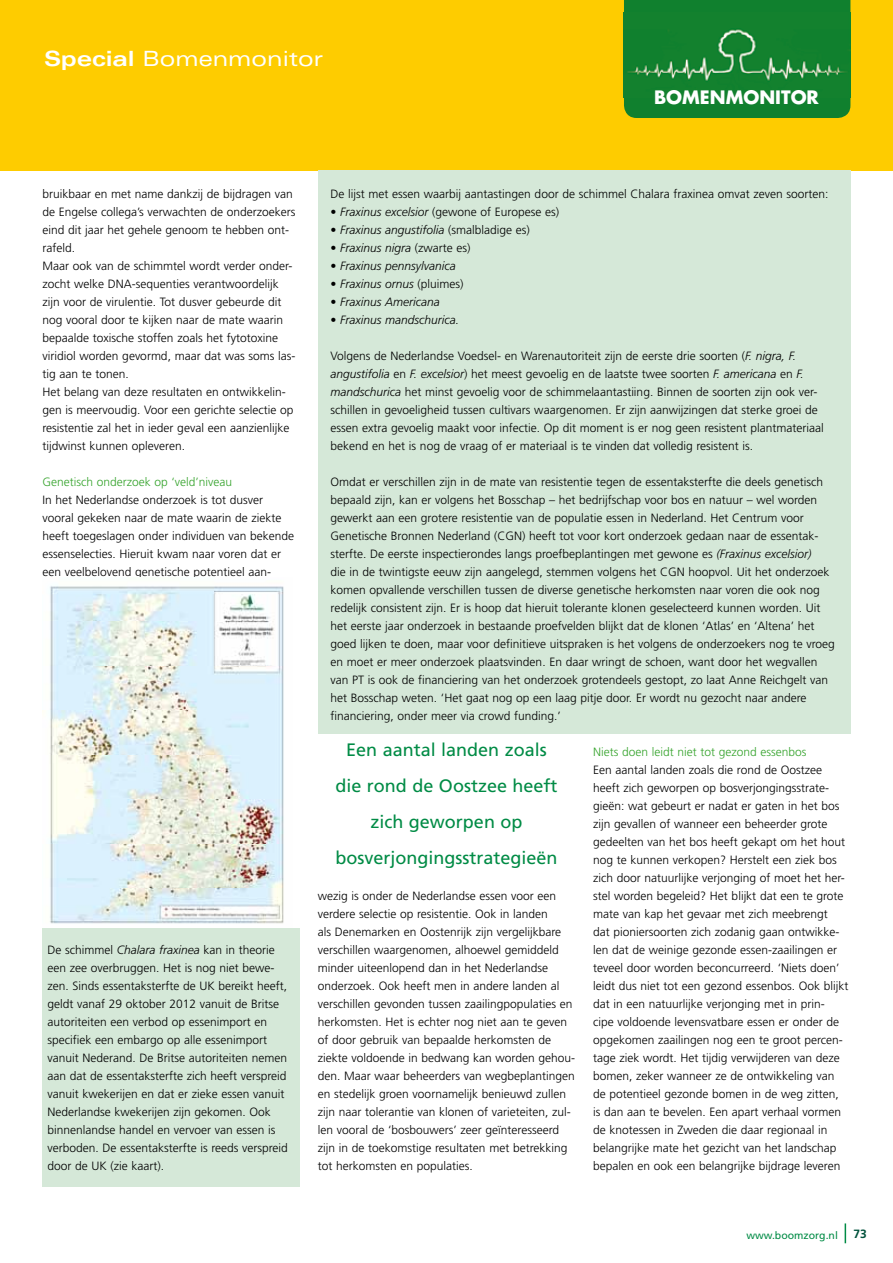
<style>
.page{position:relative;width:893px;height:1263px;background:#fff}
.page>*{position:absolute;margin:0;border:0;box-sizing:border-box;transform-origin:0 0}
.t1{font:expanded 21px "Univers";color:#fff}
.t2{font:18px/36px "Frutiger";color:#008b45;text-align:center}
.t3{font:700 18px "Futura";color:#fff}
.t4{font:300 12px/18px "Frutiger";color:#000}
.t5{font:italic 300 12px "Frutiger";color:#000}
.t6{font:300 12px "Frutiger";color:#35a32c}
.t7{font:700 12px "Frutiger";color:#00523c}
.t8{font:10.5px "Frutiger";color:#008b45}
.s1{font-weight:700}
.s2{font-style:italic}
.s3{font-style:normal}
</style>
<div class="page">
<svg style="left:845px;top:1223px;width:1px;height:20px"></svg>
<div style="left:0;top:0;width:893px;height:171px;background:#fecc00"></div>
<div style="left:318px;top:170px;width:532px;height:563px;background:#d5e8d8"></div>
<img style="left:50px;top:586px;width:234px;height:338px">
<div style="left:43px;top:928px;width:257px;height:258px;background:#d5e8d8"></div>
<div style="left:624px;top:0;width:226px;height:118px;background:#10802e"></div>
<img style="left:624px;top:13px;width:226px;height:85px">
<h1 class="t1" style="left:44px;top:46px;width:281px"><span class="s1">Special</span> Bomenmonitor</h1>
<h2 class="t3" style="left:654px;top:85px;width:166px">BOMENMONITOR</h2>
<p class="t4" style="left:43px;top:185px;width:255px">bruikbaar en met name dankzij de bijdragen van de Engelse collega’s verwachten de onderzoekers eind dit jaar het gehele genoom te hebben ont&shy;rafeld.<br>Maar ook van de schimmtel wordt verder onder&shy;zocht welke DNA-sequenties verantwoordelijk zijn voor de virulentie. Tot dusver gebeurde dit nog vooral door te kijken naar de mate waarin bepaalde toxische stoffen zoals het fytotoxine viridiol worden gevormd, maar dat was soms las&shy;tig aan te tonen.<br>Het belang van deze resultaten en ontwikkelin&shy;gen is meervoudig. Voor een gerichte selectie op resistentie zal het in ieder geval een aanzienlijke tijdwinst kunnen opleveren.</p>
<p class="t6" style="left:43px;top:475px;width:191px">Genetisch onderzoek op ‘veld’niveau</p>
<p class="t4" style="left:43px;top:491px;width:253px">In het Nederlandse onderzoek is tot dusver vooral gekeken naar de mate waarin de ziekte heeft toegeslagen onder individuen van bekende essenselecties. Hieruit kwam naar voren dat er een veelbelovend genetische potentieel aan-</p>
<p class="t4" style="left:47px;top:941px;width:242px">De schimmel <span class="s2">Chalara fraxinea</span> kan in theorie een zee overbruggen. Het is nog niet bewe&shy;zen. Sinds essentaksterfte de UK bereikt heeft, geldt vanaf 29 oktober 2012 vanuit de Britse autoriteiten een verbod op essenimport en specifiek een embargo op alle essenimport vanuit Nederand. De Britse autoriteiten nemen aan dat de essentaksterfte zich heeft verspreid vanuit kwekerijen en dat er zieke essen vanuit Nederlandse kwekerijen zijn gekomen. Ook binnenlandse handel en vervoer van essen is verboden. De essentaksterfte is reeds verspreid door de UK (zie kaart).</p>
<p class="t4" style="left:331px;top:185px;width:499px">De lijst met essen waarbij aantastingen door de schimmel Chalara fraxinea omvat zeven soorten:</p>
<p class="t4" style="left:331px;top:203px;width:230px">• <span class="s2">Fraxinus excelsior</span> (gewone of Europese es)</p>
<p class="t5" style="left:331px;top:223px;width:201px"><span class="s3">•</span> Fraxinus angustifolia <span class="s3">(smalbladige es)</span></p>
<p class="t5" style="left:331px;top:241px;width:142px"><span class="s3">•</span> Fraxinus nigra <span class="s3">(zwarte es)</span></p>
<p class="t5" style="left:331px;top:259px;width:127px"><span class="s3">•</span> Fraxinus pennsylvanica</p>
<p class="t5" style="left:331px;top:277px;width:135px"><span class="s3">•</span> Fraxinus ornus <span class="s3">(pluimes)</span></p>
<p class="t5" style="left:331px;top:295px;width:111px"><span class="s3">•</span> Fraxinus Americana</p>
<p class="t5" style="left:331px;top:313px;width:130px"><span class="s3">•</span> Fraxinus mandschurica.</p>
<p class="t4" style="left:331px;top:347px;width:495px">Volgens de Nederlandse Voedsel- en Warenautoriteit zijn de eerste drie soorten (<span class="s2">F. nigra, F. angustifolia</span> en <span class="s2">F. excelsior</span>) het meest gevoelig en de laatste twee soorten <span class="s2">F. americana</span> en <span class="s2">F. mandschurica</span> het minst gevoelig voor de schimmelaantastiing. Binnen de soorten zijn ook ver&shy;schillen in gevoeligheid tussen cultivars waargenomen. Er zijn aanwijzingen dat sterke groei de essen extra gevoelig maakt voor infectie. Op dit moment is er nog geen resistent plantmateriaal bekend en het is nog de vraag of er materiaal is te vinden dat volledig resistent is.</p>
<p class="t4" style="left:331px;top:473px;width:506px">Omdat er verschillen zijn in de mate van resistentie tegen de essentaksterfte die deels genetisch bepaald zijn, kan er volgens het Bosschap – het bedrijfschap voor bos en natuur – wel worden gewerkt aan een grotere resistentie van de populatie essen in Nederland. Het Centrum voor Genetische Bronnen Nederland (CGN) heeft tot voor kort onderzoek gedaan naar de essentak&shy;sterfte. De eerste inspectierondes langs proefbeplantingen met gewone es <span class="s2">(Fraxinus excelsior)<br></span>die in de twintigste eeuw zijn aangelegd, stemmen volgens het CGN hoopvol. Uit het onderzoek komen opvallende verschillen tussen de diverse genetische herkomsten naar voren die ook nog redelijk consistent zijn. Er is hoop dat hieruit tolerante klonen geselecteerd kunnen worden. Uit het eerste jaar onderzoek in bestaande proefvelden blijkt dat de klonen ‘Atlas’ en ‘Altena’ het goed lijken te doen, maar voor definitieve uitspraken is het volgens de onderzoekers nog te vroeg en moet er meer onderzoek plaatsvinden. En daar wringt de schoen, want door het wegvallen van PT is ook de financiering van het onderzoek grotendeels gestopt, zo laat Anne Reichgelt van het Bosschap weten. ‘Het gaat nog op een laag pitje door. Er wordt nu gezocht naar andere financiering, onder meer via crowd funding.’</p>
<h2 class="t2" style="left:335px;top:732px;width:224px">Een aantal landen zoals die rond de Oostzee heeft zich geworpen op bosverjongingsstrategieën</h2>
<p class="t6" style="left:593px;top:745px;width:215px">Niets doen leidt niet tot gezond essenbos</p>
<p class="t4" style="left:593px;top:761px;width:257px">Een aantal landen zoals die rond de Oostzee heeft zich geworpen op bosverjongingsstrate&shy;gieën: wat gebeurt er nadat er gaten in het bos zijn gevallen of wanneer een beheerder grote gedeelten van het bos heeft gekapt om het hout nog te kunnen verkopen? Herstelt een ziek bos zich door natuurlijke verjonging of moet het her&shy;stel worden begeleid? Het blijkt dat een te grote mate van kap het gevaar met zich meebrengt<br>dat pioniersoorten zich zodanig gaan ontwikke&shy;len dat de weinige gezonde essen-zaailingen er teveel door worden beconcurreerd. ‘Niets doen’ leidt dus niet tot een gezond essenbos. Ook blijkt dat in een natuurlijke verjonging met in prin-<br>cipe voldoende levensvatbare essen er onder de opgekomen zaailingen nog een te groot percen&shy;tage ziek wordt. Het tijdig verwijderen van deze bomen, zeker wanneer ze de ontwikkeling van de potentieel gezonde bomen in de weg zitten, is dan aan te bevelen. Een apart verhaal vormen de knotessen in Zweden die daar regionaal in belangrijke mate het gezicht van het landschap bepalen en ook een belangrijke bijdrage leveren</p>
<p class="t4" style="left:318px;top:887px;width:259px">wezig is onder de Nederlandse essen voor een verdere selectie op resistentie. Ook in landen<br>als Denemarken en Oostenrijk zijn vergelijkbare verschillen waargenomen, alhoewel gemiddeld minder uiteenlopend dan in het Nederlandse onderzoek. Ook heeft men in andere landen al verschillen gevonden tussen zaailingpopulaties en herkomsten. Het is echter nog niet aan te geven of door gebruik van bepaalde herkomsten de ziekte voldoende in bedwang kan worden gehou&shy;den. Maar waar beheerders van wegbeplantingen en stedelijk groen voornamelijk benieuwd zullen zijn naar tolerantie van klonen of varieteiten, zul&shy;len vooral de ‘bosbouwers’ zeer geïnteresseerd zijn in de toekomstige resultaten met betrekking tot herkomsten en populaties.</p>
<p class="t8" style="left:746px;top:1229px;width:93px">www.boomzorg.nl</p>
<p class="t7" style="left:853px;top:1227px;width:15px">73</p>
</div>
